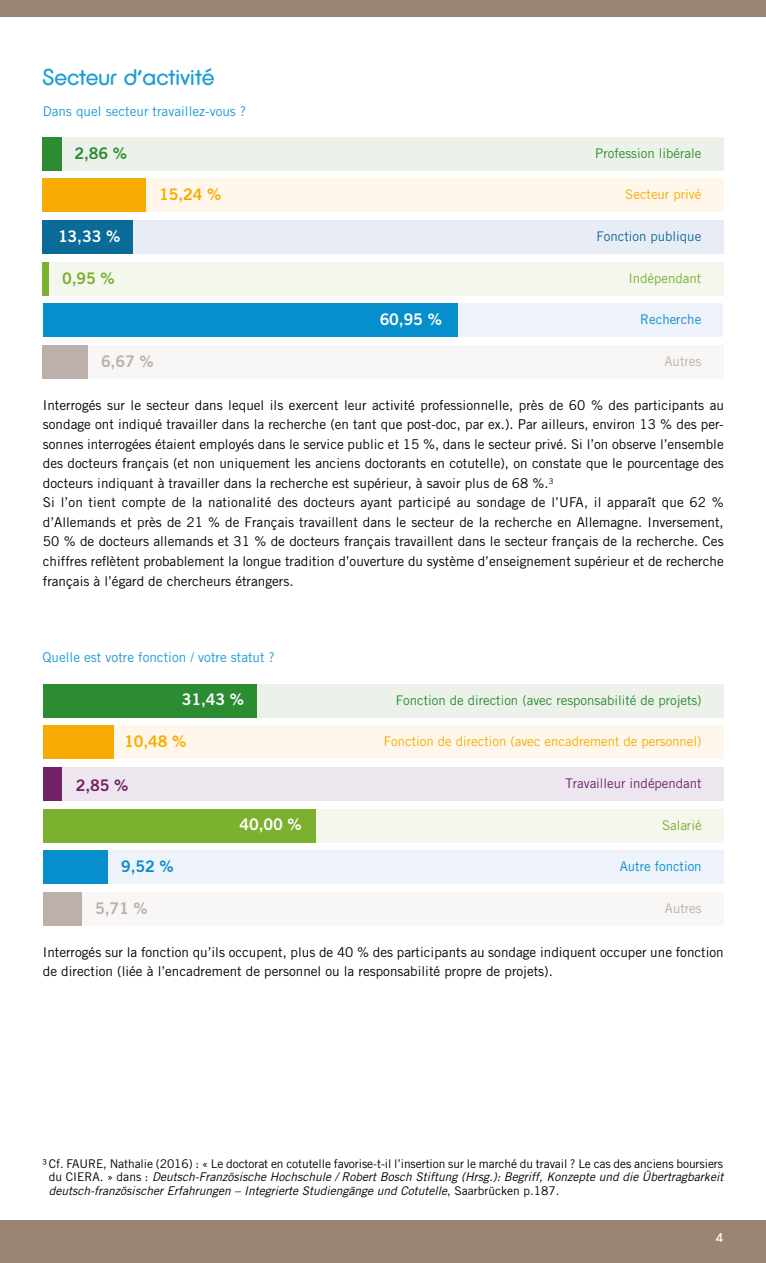
<style>
.page{position:relative;width:766px;height:1263px;background:#fff}
.page>*{position:absolute;margin:0;border:0;box-sizing:border-box;transform-origin:0 0}
.Headline_im_Copytext{font:22.5px "Defused";color:#1d9cd8}
.t1{font:16.05px "Trade Gothic LT Std Bd 2";letter-spacing:-.01em;color:#fff}
.t2{font:16.05px "Trade Gothic LT Std Bd 2";letter-spacing:-.01em;color:#f8ab02}
.t3{font:16.05px "Trade Gothic LT Std Bd 2";color:#bdafaa}
.t4{font:16.05px "Trade Gothic LT Std Bd 2";color:#2b8c32}
.t5{font:16.05px "Trade Gothic LT Std Bd 2";color:#7cb02f}
.t6{font:16.05px "Trade Gothic LT Std Bd 2";color:#712269}
.t7{font:16.05px "Trade Gothic LT Std Bd 2";color:#078ecd}
.Copytext{font:13.5px/19.5px "Trade Gothic LT Std";color:#000;text-align:justify}
.Diagramm_Headline{font:13.5px "Trade Gothic LT Std";color:#1d9cd8}
.t8{font:13.5px "Defused";color:#fff}
.t9{font:13.35px "Trade Gothic LT Std";letter-spacing:-.005em;color:#2b8c32}
.t10{font:13.35px "Trade Gothic LT Std";letter-spacing:-.005em;color:#f8ab02}
.t11{font:13.35px "Trade Gothic LT Std";letter-spacing:-.005em;color:#078ecd}
.t12{font:13.35px "Trade Gothic LT Std";letter-spacing:-.005em;color:#712269}
.t13{font:13.35px "Trade Gothic LT Std";letter-spacing:-.005em;color:#7cb02f}
.t14{font:13.35px "Trade Gothic LT Std";letter-spacing:-.005em;color:#0a6b99}
.t15{font:13.35px "Trade Gothic LT Std";letter-spacing:-.005em;color:#bdafaa}
.Copytext-2{font:italic 12px/13.5px "Trade Gothic LT Std";color:#000;text-align:justify}
.s1{font-style:normal}
</style>
<div class="page">
<div style="left:0;top:0;width:765px;height:17px;background:#9b8472"></div>
<div style="left:0;top:1220px;width:765px;height:43px;background:#9b8472"></div>
<div style="left:43px;top:137px;width:19px;height:34px;background:#2b8c32"></div>
<div style="left:62px;top:137px;width:661px;height:34px;background:#ecf2e9"></div>
<div style="left:43px;top:179px;width:103px;height:33px;background:#f8ab02"></div>
<div style="left:146px;top:179px;width:577px;height:33px;background:#fff7eb"></div>
<div style="left:43px;top:220px;width:90px;height:34px;background:#0a6b99"></div>
<div style="left:133px;top:220px;width:590px;height:34px;background:#e8edf5"></div>
<div style="left:49px;top:262px;width:674px;height:34px;background:#f3f7ec"></div>
<div style="left:43px;top:262px;width:6px;height:34px;background:#7cb02f"></div>
<div style="left:457px;top:303px;width:266px;height:34px;background:#eef3fb"></div>
<div style="left:43px;top:303px;width:414px;height:34px;background:#078ecd"></div>
<div style="left:88px;top:345px;width:635px;height:34px;background:#f9f7f6"></div>
<div style="left:43px;top:345px;width:45px;height:34px;background:#bdafaa"></div>
<div style="left:43px;top:684px;width:214px;height:33px;background:#2b8c32"></div>
<div style="left:257px;top:684px;width:466px;height:33px;background:#ecf2e9"></div>
<div style="left:43px;top:725px;width:71px;height:34px;background:#f8ab02"></div>
<div style="left:114px;top:725px;width:609px;height:34px;background:#fff7eb"></div>
<div style="left:43px;top:767px;width:20px;height:34px;background:#712269"></div>
<div style="left:63px;top:767px;width:660px;height:34px;background:#ede6ef"></div>
<div style="left:315px;top:809px;width:408px;height:33px;background:#f3f7ec"></div>
<div style="left:43px;top:809px;width:272px;height:33px;background:#7cb02f"></div>
<div style="left:108px;top:850px;width:615px;height:34px;background:#eef3fb"></div>
<div style="left:43px;top:850px;width:65px;height:34px;background:#078ecd"></div>
<div style="left:82px;top:892px;width:641px;height:34px;background:#f9f7f6"></div>
<div style="left:43px;top:892px;width:39px;height:34px;background:#bdafaa"></div>
<p class="Headline_im_Copytext" style="left:43px;top:64px;width:173px">Secteur d’activité</p>
<p class="Diagramm_Headline" style="left:43px;top:103px;width:205px">Dans quel secteur travaillez-vous ?</p>
<p class="t4" style="left:74px;top:143px;width:54px">2,86 %</p>
<p class="t2" style="left:159px;top:185px;width:64px">15,24 %</p>
<p class="t1" style="left:58px;top:226px;width:64px">13,33 %</p>
<p class="t5" style="left:62px;top:268px;width:54px">0,95 %</p>
<p class="t3" style="left:101px;top:351px;width:54px">6,67 %</p>
<p class="t1" style="left:379px;top:309px;width:64px">60,95 %</p>
<p class="t9" style="left:595px;top:145px;width:107px">Profession libérale</p>
<p class="t10" style="left:625px;top:187px;width:77px">Secteur privé</p>
<p class="t14" style="left:596px;top:228px;width:106px">Fonction publique</p>
<p class="t13" style="left:628px;top:270px;width:74px">Indépendant</p>
<p class="t11" style="left:640px;top:312px;width:62px">Recherche</p>
<p class="t15" style="left:664px;top:353px;width:38px">Autres</p>
<p class="Copytext" style="left:43px;top:395px;width:682px">Interrogés sur le secteur dans lequel ils exercent leur activité professionnelle, près de 60 % des participants au sondage ont indiqué travailler dans la recherche (en tant que post-doc, par ex.). Par ailleurs, environ 13 % des per&shy;sonnes interrogées étaient employés dans le service public et 15 %, dans le secteur privé. Si l’on observe l’ensemble des docteurs français (et non uniquement les anciens doctorants en cotutelle), on constate que le pourcentage des docteurs indiquant à travailler dans la recherche est supérieur, à savoir plus de 68 %.<sup>3</sup></p>
<p class="Copytext" style="left:43px;top:493px;width:682px">Si l’on tient compte de la nationalité des docteurs ayant participé au sondage de l’UFA, il apparaît que 62 % d’Allemands et près de 21 % de Français travaillent dans le secteur de la recherche en Allemagne. Inversement, 50 % de docteurs allemands et 31 % de docteurs français travaillent dans le secteur français de la recherche. Ces chiffres reflètent probablement la longue tradition d’ouverture du système d’enseignement supérieur et de recherche français à l’égard de chercheurs étrangers.</p>
<p class="Diagramm_Headline" style="left:43px;top:649px;width:234px">Quelle est votre fonction / votre statut ?</p>
<p class="t1" style="left:182px;top:690px;width:64px">31,43 %</p>
<p class="t2" style="left:124px;top:731px;width:64px">10,48 %</p>
<p class="t6" style="left:76px;top:775px;width:54px">2,85 %</p>
<p class="t1" style="left:239px;top:815px;width:64px">40,00 %</p>
<p class="t7" style="left:121px;top:856px;width:54px">9,52 %</p>
<p class="t3" style="left:95px;top:898px;width:54px">5,71 %</p>
<p class="t9" style="left:395px;top:692px;width:307px">Fonction de direction (avec responsabilité de projets)</p>
<p class="t10" style="left:384px;top:733px;width:319px">Fonction de direction (avec encadrement de personnel)</p>
<p class="t12" style="left:565px;top:775px;width:138px">Travailleur indépendant</p>
<p class="t13" style="left:661px;top:817px;width:41px">Salarié</p>
<p class="t11" style="left:619px;top:858px;width:83px">Autre fonction</p>
<p class="t15" style="left:664px;top:900px;width:38px">Autres</p>
<p class="Copytext" style="left:43px;top:942px;width:682px">Interrogés sur la fonction qu’ils occupent, plus de 40 % des participants au sondage indiquent occuper une fonction de direction (liée à l’encadrement de personnel ou la responsabilité propre de projets).</p>
<p class="Copytext-2" style="left:49px;top:1157px;width:675px;text-indent:-6px"><span class="s1">³ Cf. FAURE, Nathalie (2016) : « Le doctorat en cotutelle favorise-t-il l’insertion sur le marché du travail ? Le cas des anciens boursiers du CIERA. » dans :</span> Deutsch-Französische Hochschule / Robert Bosch Stiftung (Hrsg.): Begriff, Konzepte und die Übertragbarkeit deutsch-französischer Erfahrungen – Integrierte Studiengänge und Cotutelle<span class="s1">, Saarbrücken p.187.</span></p>
<p class="t8" style="left:715px;top:1229px;width:9px">4</p>
</div>
